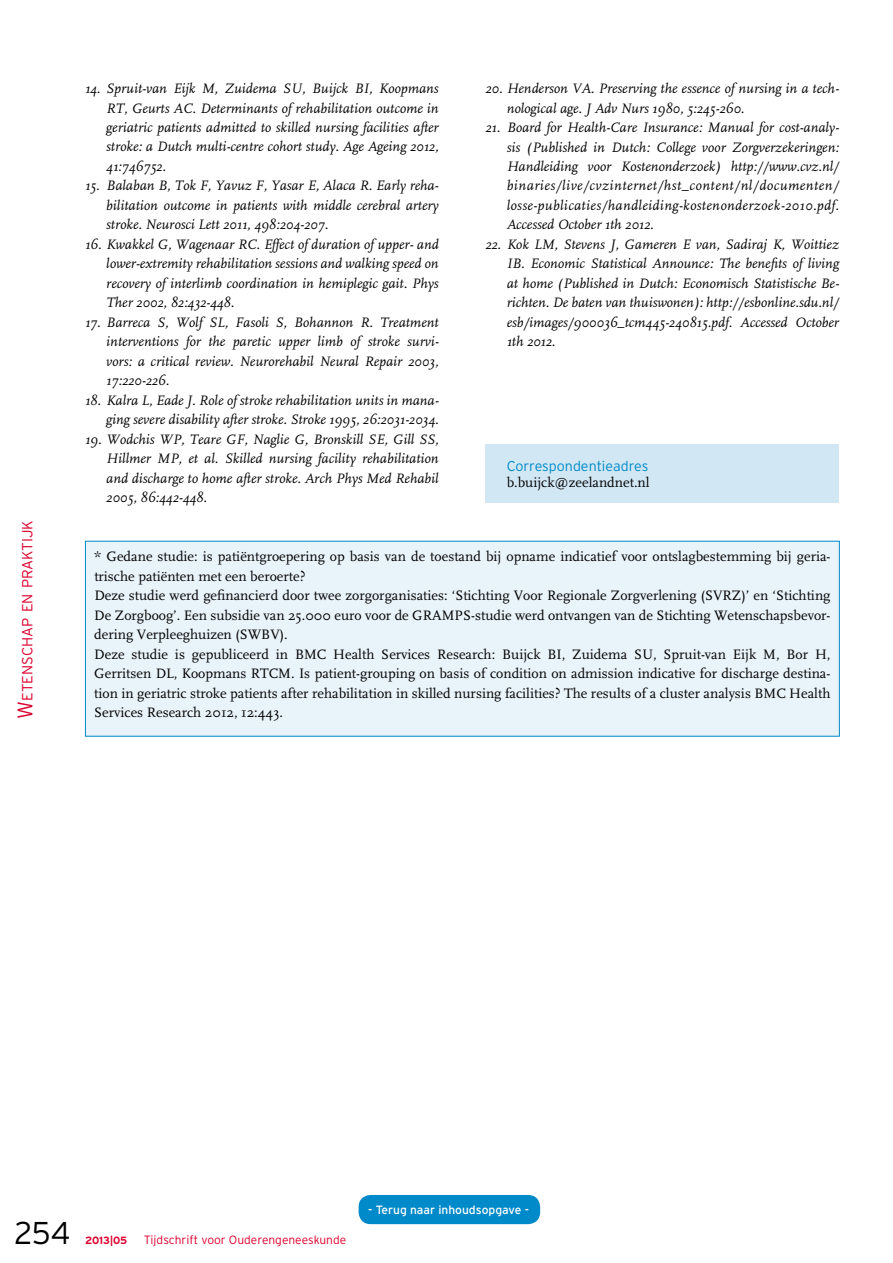
<style>
.page{position:relative;width:893px;height:1263px;background:#fff}
.page>*{position:absolute;margin:0;border:0;box-sizing:border-box;transform-origin:0 0}
.t1{font:300 31.5px "Interstate";color:#000}
.t2{font:300 14.7px "Interstate";color:#dc002e}
.t3{font:italic 14.25px/19.5px "FF Scala";color:#000;text-align:justify}
.t4{font:14.25px/19.5px "FF Scala";color:#000}
.t5{font:300 14.25px "Interstate";color:#008ac9}
.t6{font:300 12px "Interstate";color:#dc002e}
.t7{font:12px "Interstate";color:#fff}
.t8{font:700 10.5px "Interstate";color:#dc002e}
.s1{font-size:21px}
</style>
<div class="page">
<div style="left:359px;top:1195px;width:181px;height:29px;background:#008ac9;border-radius:12px"></div>
<div style="left:485px;top:444px;width:354px;height:58px;background:#d1e7f4"></div>
<div style="left:85px;top:541px;width:754px;height:195px;background:#e9f3fa"></div>
<p class="t2" style="left:19px;top:719px;width:200px;rotate:-90deg"><span class="s1">W</span>etenschap en praktijk</p>
<p class="t3" style="left:106px;top:79px;width:334px;text-indent:-21px">14. Spruit-van Eijk M, Zuidema SU, Buijck BI, Koopmans RT, Geurts AC. Determinants of rehabilitation outcome in geriatric patients admitted to skilled nursing facilities after stroke: a Dutch multi-centre cohort study. Age Ageing 2012, 41:746752.</p>
<p class="t3" style="left:106px;top:177px;width:334px;text-indent:-21px">15. Balaban B, Tok F, Yavuz F, Yasar E, Alaca R. Early reha&shy;bilitation outcome in patients with middle cerebral artery stroke. Neurosci Lett 2011, 498:204-207.</p>
<p class="t3" style="left:106px;top:235px;width:334px;text-indent:-21px">16. Kwakkel G, Wagenaar RC. Effect of duration of upper- and lower-extremity rehabilitation sessions and walking speed on recovery of interlimb coordination in hemiplegic gait. Phys Ther 2002, 82:432-448.</p>
<p class="t3" style="left:106px;top:313px;width:334px;text-indent:-21px">17. Barreca S, Wolf SL, Fasoli S, Bohannon R. Treatment interventions for the paretic upper limb of stroke survi&shy;vors: a critical review. Neurorehabil Neural Repair 2003, 17:220‑226.</p>
<p class="t3" style="left:85px;top:391px;width:355px;text-align:right">18. Kalra L, Eade J. Role of stroke rehabilitation units in mana&shy;ging severe disability after stroke. Stroke 1995, 26:2031-2034.</p>
<p class="t3" style="left:106px;top:430px;width:334px;text-indent:-21px">19. Wodchis WP, Teare GF, Naglie G, Bronskill SE, Gill SS, Hillmer MP, et al. Skilled nursing facility rehabilitation and discharge to home after stroke. Arch Phys Med Rehabil 2005, 86:442-448.</p>
<p class="t3" style="left:507px;top:79px;width:334px;text-indent:-21px">20. Henderson VA. Preserving the essence of nursing in a tech&shy;nological age. J Adv Nurs 1980, 5:245-260.</p>
<p class="t3" style="left:507px;top:118px;width:334px;text-indent:-21px">21. Board for Health-Care Insurance: Manual for cost-analy&shy;sis (Published in Dutch: College voor Zorgverzekeringen:<br>Handleiding voor Kostenonderzoek) http://www.cvz.nl/ binaries/live/cvzinternet/hst_content/nl/documenten/ losse-publicaties/handleiding-kostenonderzoek-2010.pdf.<br>Accessed October 1th 2012.</p>
<p class="t3" style="left:507px;top:235px;width:334px;text-indent:-21px">22. Kok LM, Stevens J, Gameren E van, Sadiraj K, Woittiez IB. Economic Statistical Announce: The benefits of living at home (Published in Dutch: Economisch Statistische Be&shy;richten. De baten van thuiswonen): http://esbonline.sdu.nl/ esb/images/900036_tcm445-240815.pdf. Accessed October 1th 2012.</p>
<p class="t5" style="left:507px;top:458px;width:143px">Correspondentieadres</p>
<p class="t4" style="left:507px;top:473px;width:144px">b.buijck@zeelandnet.nl</p>
<p class="t4" style="left:94px;top:547px;width:738px">* Gedane studie: is patiëntgroepering op basis van de toestand bij opname indicatief voor ontslagbestemming bij geria&shy;trische patiënten met een beroerte?<br>Deze studie werd gefinancierd door twee zorgorganisaties: ‘Stichting Voor Regionale Zorgverlening (SVRZ)’ en ‘Stichting De Zorgboog’. Een subsidie van 25.000 euro voor de GRAMPS-studie werd ontvangen van de Stichting Wetenschapsbevor&shy;dering Verpleeghuizen (SWBV).<br>Deze studie is gepubliceerd in BMC Health Services Research: Buijck BI, Zuidema SU, Spruit-van Eijk M, Bor H, Gerritsen DL, Koopmans RTCM. Is patient-grouping on basis of condition on admission indicative for discharge destina&shy;tion in geriatric stroke patients after rehabilitation in skilled nursing facilities? The results of a cluster analysis BMC Health Services Research 2012, 12:443.</p>
<h1 class="t1" style="left:15px;top:1215px;width:57px">254</h1>
<p class="t8" style="left:85px;top:1234px;width:44px">2013|05</p>
<p class="t6" style="left:144px;top:1233px;width:204px">Tijdschrift voor Ouderengeneeskunde</p>
<p class="t7" style="left:368px;top:1203px;width:162px">- Terug naar inhoudsopgave -</p>
</div>
